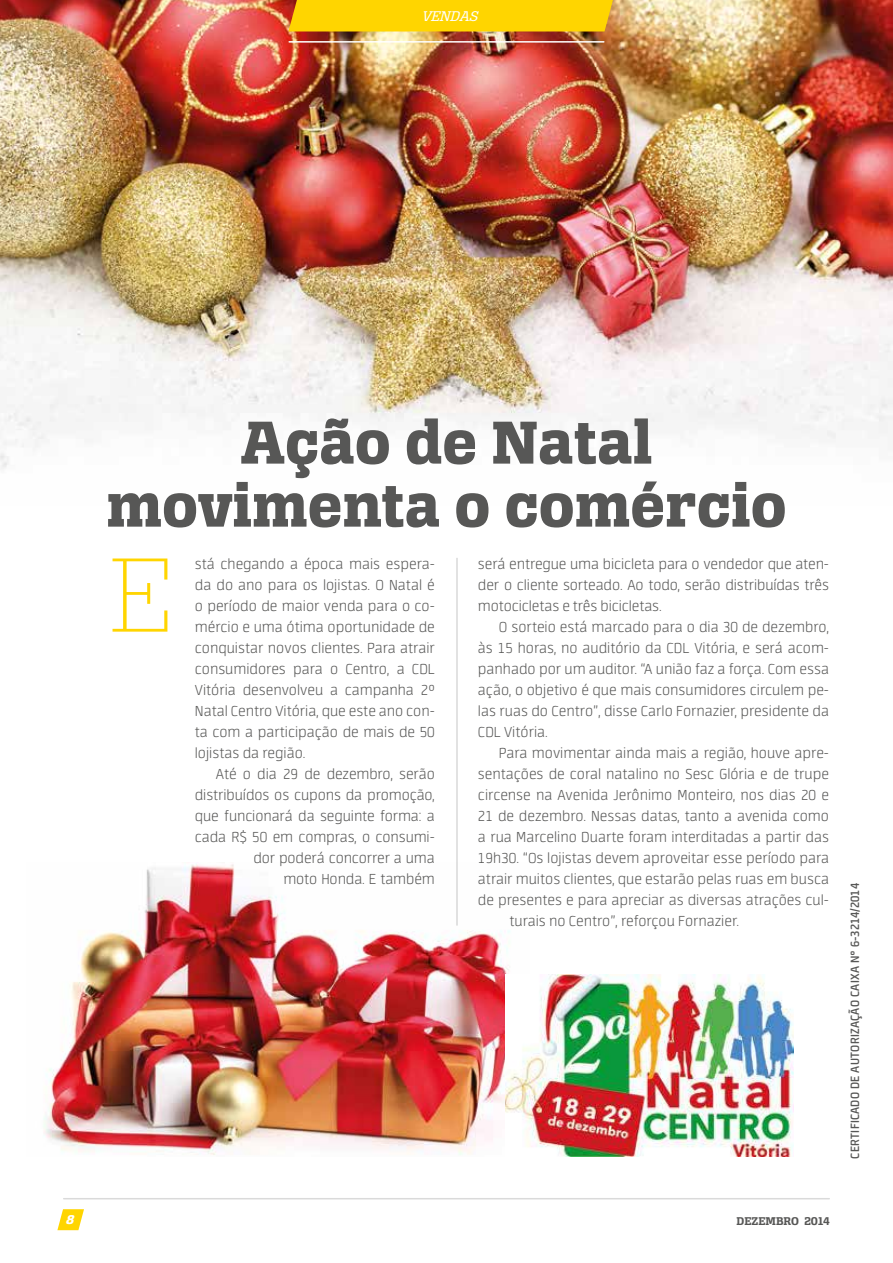
<style>
.page{position:relative;width:893px;height:1263px;background:#fff}
.page>*{position:absolute;margin:0;border:0;box-sizing:border-box;transform-origin:0 0}
.t1{font:112.5px "Alianza Slab 100";color:#ffd500}
.t2{font:64.5px/63px "Alianza Slab 800";color:#575756;text-align:center}
.t3{font:200 16.5px/21px "Neuron";color:#575756;text-align:justify}
.t4{font:italic 15px "Alianza Slab 400";color:#fff}
.t5{font:600 13.5px "Neuron";letter-spacing:.02em;color:#575756}
.t6{font:italic 13.5px "Alianza Slab 800";color:#fff}
.t7{font:12px "Alianza Slab 700";color:#575756}
</style>
<div class="page">
<hr style="left:63px;top:1198px;width:767px;height:1px;background:#dadada">
<img style="left:43px;top:863px;width:467px;height:292px">
<img style="left:0;top:0;width:893px;height:469px">
<svg style="left:288px;top:0;width:331px;height:32px;background:#fbcf04"></svg>
<hr style="left:288px;top:41px;width:316px;height:2px;background:#fff">
<svg style="left:57px;top:1209px;width:27px;height:21px"></svg>
<hr style="left:457px;top:558px;width:1px;height:368px;background:#b3b2b2">
<img style="left:506px;top:974px;width:287px;height:183px">
<p class="t4" style="left:421px;top:8px;width:62px">VENDAS</p>
<p class="t6" style="left:66px;top:1212px;width:13px">8</p>
<h2 class="t2" style="left:106px;top:411px;width:682px">ação de natal movimenta o comércio</h2>
<h1 class="t1" style="left:109px;top:531px;width:66px">E</h1>
<p class="t3" style="left:195px;top:553px;width:242px">stá chegando a época mais espera&shy;da do ano para os lojistas. O Natal é o período de maior venda para o co&shy;mércio e uma ótima oportunidade de conquistar novos clientes. Para atrair consumidores para o Centro, a CDL Vitória desenvolveu a campanha 2º Natal Centro Vitória, que este ano con&shy;ta com a participação de mais de 50 lojistas da região.</p>
<p class="t3" style="left:195px;top:763px;width:242px;text-align:right">Até o dia 29 de dezembro, serão distribuídos os cupons da promoção, que funcionará da seguinte forma: a cada R$ 50 em compras, o consumi&shy;dor poderá concorrer a uma<br>moto Honda. E também</p>
<p class="t3" style="left:478px;top:553px;width:353px">será entregue uma bicicleta para o vendedor que aten&shy;der o cliente sorteado. Ao todo, serão distribuídas três motocicletas e três bicicletas.</p>
<p class="t3" style="left:478px;top:616px;width:353px;text-indent:21px">O sorteio está marcado para o dia 30 de dezembro, às 15 horas, no auditório da CDL Vitória, e será acom&shy;panhado por um auditor. “A união faz a força. Com essa ação, o objetivo é que mais consumidores circulem pe&shy;las ruas do Centro”, disse Carlo Fornazier, presidente da CDL Vitória.</p>
<p class="t3" style="left:499px;top:742px;width:332px">Para movimentar ainda mais a região, houve apre-</p>
<p class="t3" style="left:478px;top:763px;width:352px">sentações de coral natalino no Sesc Glória e de trupe</p>
<p class="t3" style="left:478px;top:784px;width:353px">circense na Avenida Jerônimo Monteiro, nos dias 20 e</p>
<p class="t3" style="left:478px;top:805px;width:352px">21 de dezembro. Nessas datas, tanto a avenida como</p>
<p class="t3" style="left:478px;top:826px;width:353px">a rua Marcelino Duarte foram interditadas a partir das</p>
<p class="t3" style="left:478px;top:847px;width:353px">19h30. “Os lojistas devem aproveitar esse período para</p>
<p class="t3" style="left:478px;top:868px;width:353px">atrair muitos clientes, que estarão pelas ruas em busca</p>
<p class="t3" style="left:478px;top:889px;width:353px">de presentes e para apreciar as diversas atrações cul-</p>
<p class="t3" style="left:509px;top:910px;width:231px">turais no Centro”, reforçou Fornazier.</p>
<p class="t5" style="left:847px;top:1158px;width:277px;rotate:-90deg">CERTIFICADO DE AUTORIZAÇÃO CAIXA N° 6-3214/2014</p>
<p class="t7" style="left:737px;top:1214px;width:95px">DEZEMBRO 2014</p>
</div>
